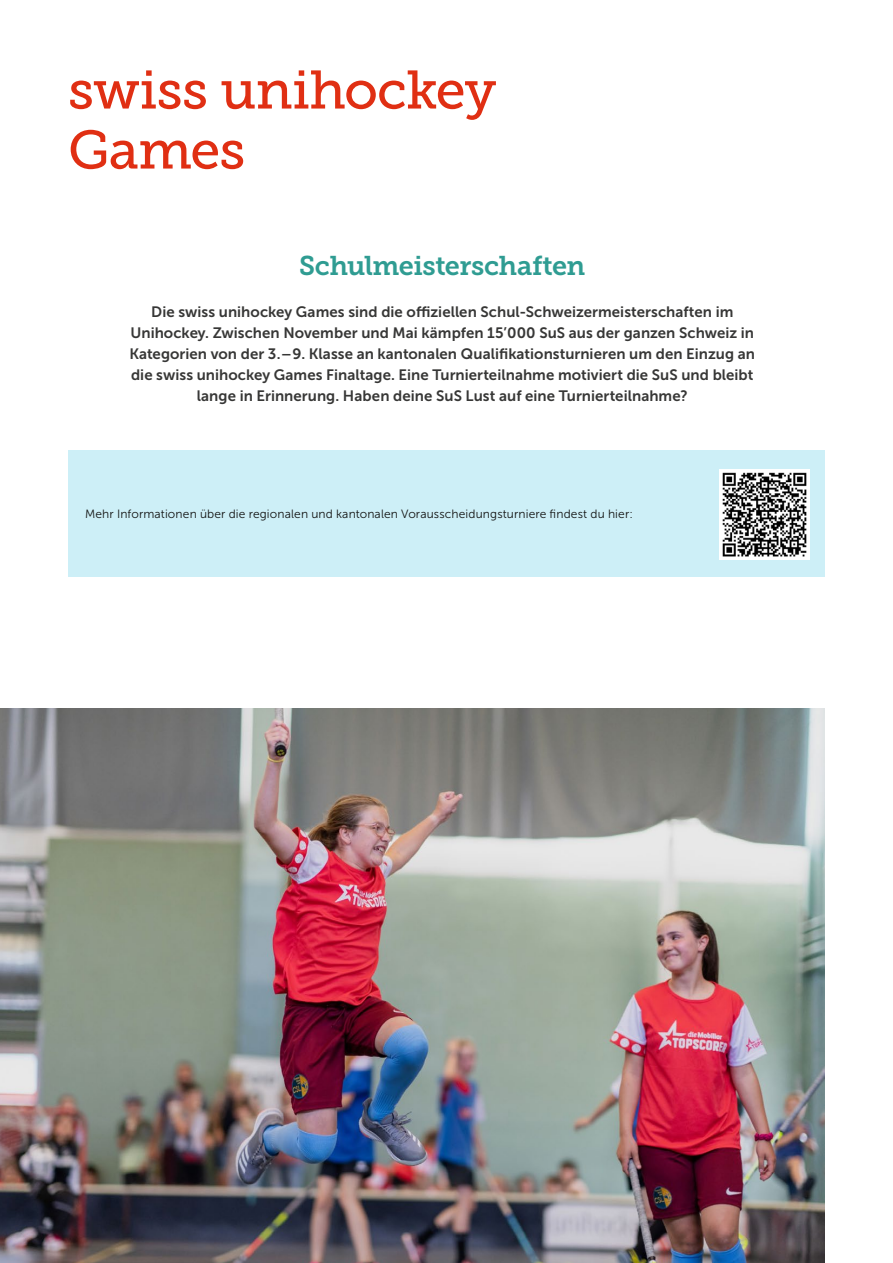
<style>
.page{position:relative;width:893px;height:1263px;background:#fff}
.page>*{position:absolute;margin:0;border:0;box-sizing:border-box;transform-origin:0 0}
.t1{font:54px/60px "Museo Slab 500";letter-spacing:-.015em;color:#e02f13}
.t2{font:27px "Museo Slab 700";letter-spacing:-.015em;color:#2f9c92}
.t3{font:15px/21px "Museo Sans 700";letter-spacing:.005em;color:#373736;text-align:center}
.t4{font:12px "Museo Sans 300";letter-spacing:.01em;color:#131413}
</style>
<div class="page">
<div style="left:68px;top:451px;width:757px;height:126px;background:#cdeff7"></div>
<img style="left:720px;top:470px;width:90px;height:90px">
<img style="left:0;top:708px;width:825px;height:555px">
<h1 class="t1" style="left:68px;top:60px;width:430px">swiss unihockey<br>Games</h1>
<h2 class="t2" style="left:299px;top:251px;width:288px">Schulmeisterschaften</h2>
<p class="t3" style="left:129px;top:302px;width:627px">Die swiss unihockey Games sind die offiziellen Schul-Schweizermeisterschaften im Unihockey. Zwischen November und Mai kämpfen 15’000 SuS aus der ganzen Schweiz in Kategorien von der 3.–9. Klasse an kantonalen Qualifikationsturnieren um den Einzug an die swiss unihockey Games Finaltage. Eine Turnierteilnahme motiviert die SuS und bleibt lange in Erinnerung. Haben deine SuS Lust auf eine Turnierteilnahme?</p>
<p class="t4" style="left:85px;top:507px;width:549px">Mehr Informationen über die regionalen und kantonalen Vorausscheidungsturniere findest du hier:</p>
</div>
